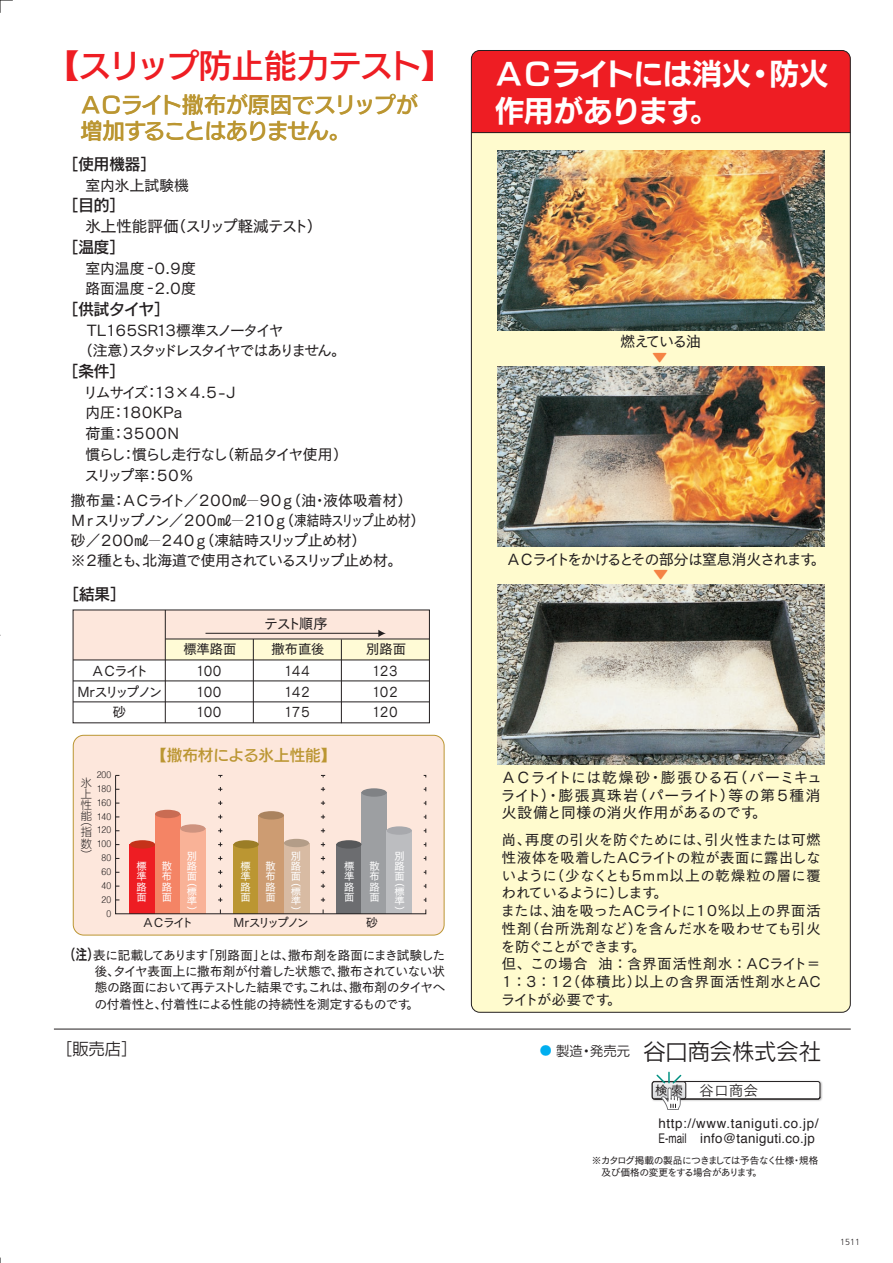
<style>
.page{position:relative;width:893px;height:1263px;background:#fff}
.page>*{position:absolute;margin:0;border:0;box-sizing:border-box;transform-origin:0 0}
.t1{font:32.55px "New Rodin Pro DB";letter-spacing:-.02em;color:#ee1d23}
.t2{font:29.55px/36.9px "New Rodin Pro B";letter-spacing:-.025em;color:#fff}
.t3{font:22.2px "New Rodin Pro M";color:#231f20}
.t4{font:21.9px/26.5px "New Rodin Pro DB";letter-spacing:-.05em;color:#bb9632}
.t5{font:16.2px "New Rodin Pro M";color:#231f20}
.t6{font:15.6px "New Rodin Pro DB";color:#231f20}
.t7{font:15.6px "New Cezanne Pro M";color:#231f20}
.t8{font:15.6px "New Rodin Pro DB";color:#bb9632}
.t9{font:14.85px/20.7px "New Cezanne Pro M";letter-spacing:-.13em;color:#231f20}
.t10{font:14.85px/17.7px "New Cezanne Pro M";letter-spacing:-.08em;color:#231f20;text-align:justify}
.t11{font:14.85px/20.7px "New Cezanne Pro M";letter-spacing:-.14em;color:#231f20}
.t12{font:14.85px/20.7px "New Cezanne Pro M";color:#231f20}
.t13{font:14.85px "Tsuku Go Pro R";color:#231f20}
.t14{font:14.85px "Seurat Pro DB";color:#f58345}
.t15{font:14.25px/17.7px "New Cezanne Pro M";letter-spacing:.02em;color:#231f20}
.t16{font:14.1px "New Cezanne Pro M";letter-spacing:-.12em;color:#231f20}
.t17{font:13.35px/15.6px "Helvetica";letter-spacing:.02em;color:#231f20}
.t18{font:13.35px "New Cezanne Pro M";letter-spacing:-.24em;color:#231f20;scale:.9 1}
.t19{font:13.35px "New Cezanne Pro M";letter-spacing:-.24em;color:#231f20}
.t20{font:13.35px "New Cezanne Pro M";letter-spacing:-.18em;color:#231f20}
.t21{font:12.6px/16.2px "New Cezanne Pro M";letter-spacing:-.04em;color:#231f20;text-align:justify}
.t22{font:11.85px "New Cezanne Pro M";letter-spacing:-.18em;color:#231f20}
.t23{font:11.85px "New Cezanne Pro M";letter-spacing:-.14em;color:#231f20}
.t24{font:11.1px/11.1px "New Rodin Pro L";color:#231f20;text-align:justify}
.t25{font:10.35px/10.4px "New Cezanne Pro M";color:#fff;text-align:justify}
.t26{font:9.6px/11.6px "New Cezanne Pro M";letter-spacing:-.05em;color:#231f20}
.t27{font:300 9.6px/14px "Helvetica";color:#231f20;text-align:right;scale:.9 1}
.t28{font:9.3px/9.3px "New Cezanne Pro M";color:#fff;scale:1.11 1}
.t29{font:8.85px "Humanist 777 BT Light B";color:#231f20}
.s1{font-family:"New Cezanne Pro DB";font-size:14.85px}
.s2{font-family:"Tsuku Go Pro D";font-size:12.6px}
</style>
<div class="page">
<div style="left:471px;top:50px;width:379px;height:962px;background:#fffbce;border-radius:8px"></div>
<div style="left:73px;top:610px;width:356px;height:50px;background:#fde7dc"></div>
<div style="left:165px;top:639px;width:264px;height:21px;background:#fffbd6"></div>
<hr style="left:73px;top:702px;width:356px;height:1px;background:#231f20">
<hr style="left:73px;top:681px;width:356px;height:1px;background:#231f20">
<hr style="left:73px;top:660px;width:356px;height:1px;background:#231f20">
<hr style="left:165px;top:610px;width:1px;height:113px;background:#231f20">
<hr style="left:253px;top:639px;width:1px;height:84px;background:#231f20">
<hr style="left:341px;top:639px;width:1px;height:84px;background:#231f20">
<hr style="left:165px;top:639px;width:264px;height:1px;background:#231f20">
<div style="left:73px;top:735px;width:371px;height:200px;background:#fde7dc;border-radius:10px"></div>
<div style="left:73px;top:735px;width:371px;height:200px;border:1px solid #bb9632;border-radius:10px"></div>
<img style="left:497px;top:366px;width:327px;height:180px">
<img style="left:497px;top:584px;width:327px;height:180px">
<img style="left:497px;top:150px;width:327px;height:180px">
<svg style="left:0;top:0;width:13px;height:13px"></svg>
<hr style="left:54px;top:1029px;width:797px;height:1px;background:#231f20">
<svg style="left:115px;top:775px;width:312px;height:139px"></svg>
<div style="left:471px;top:50px;width:379px;height:83px;background:#ee1d23"></div>
<hr style="left:205px;top:633px;width:175px;height:1px;background:#231f20">
<svg style="left:378px;top:630px;width:8px;height:7px"></svg>
<img style="left:651px;top:1080px;width:172px;height:21px">
<div style="left:652px;top:1081px;width:168px;height:18px;background:#fff;border-radius:2px"></div>
<div style="left:652px;top:1081px;width:168px;height:18px;border:1px solid #231f20;border-radius:2px"></div>
<hr style="left:654px;top:1098px;width:164px;height:1px;background:#231f20">
<svg style="left:652px;top:1072px;width:34px;height:38px"></svg>
<h1 class="t1" style="left:47px;top:38px;width:408px">【スリップ防止能力テスト】</h1>
<h3 class="t4" style="left:80px;top:89px;width:339px">ＡＣライト撒布が原因でスリップが増加することはありません。</h3>
<p class="t6" style="left:63px;top:151px;width:95px">［使用機器］</p>
<p class="t12" style="left:85px;top:173px;width:105px">室内氷上試験機</p>
<p class="t6" style="left:63px;top:192px;width:64px">［目的］</p>
<p class="t7" style="left:85px;top:212px;width:238px">氷上性能評価（スリップ軽減テスト）</p>
<p class="t6" style="left:63px;top:233px;width:64px">［温度］</p>
<p class="t12" style="left:85px;top:256px;width:112px">室内温度－０.９度路面温度－２.０度</p>
<p class="t6" style="left:63px;top:296px;width:108px">［供試タイヤ］</p>
<p class="t11" style="left:78px;top:318px;width:269px;text-indent:9px">TL１６５SR１３標準スノータイヤ<br>（注意）スタッドレスタイヤではありません。</p>
<p class="t6" style="left:63px;top:358px;width:64px">［条件］</p>
<p class="t9" style="left:83px;top:380px;width:266px">リムサイズ：１３×４.５-J<br>内圧：１８０KPa<br>荷重：３５００N<br>慣らし：慣らし走行なし（新品タイヤ使用 ）スリップ率：５０％</p>
<p class="t9" style="left:71px;top:488px;width:356px;line-height:20px">撒布量：ＡＣライト／２００㎖─９０ｇ（油・液体吸着材）<br>Ｍｒスリップノン／２００㎖─２１０ｇ（凍結時スリップ止め材）砂／２００㎖─２４０ｇ（凍結時スリップ止め材）<br>※２種とも、北海道で使用されているスリップ止め材。</p>
<p class="t6" style="left:63px;top:580px;width:64px">［結果］</p>
<p class="t16" style="left:264px;top:611px;width:65px">テスト順序</p>
<p class="t19" style="left:183px;top:638px;width:55px">標準路面</p>
<p class="t19" style="left:271px;top:638px;width:55px">撒布直後</p>
<p class="t19" style="left:366px;top:638px;width:41px">別路面</p>
<p class="t19" style="left:91px;top:659px;width:59px">ＡＣライト</p>
<p class="t18" style="left:195px;top:659px;width:33px">１００</p>
<p class="t18" style="left:283px;top:659px;width:33px">１４４</p>
<p class="t18" style="left:371px;top:659px;width:34px">１２３</p>
<p class="t20" style="left:77px;top:680px;width:86px">Mrスリップノン</p>
<p class="t18" style="left:195px;top:680px;width:33px">１００</p>
<p class="t18" style="left:283px;top:680px;width:33px">１４２</p>
<p class="t18" style="left:371px;top:680px;width:33px">１０２</p>
<p class="t19" style="left:113px;top:700px;width:15px">砂</p>
<p class="t18" style="left:195px;top:700px;width:33px">１００</p>
<p class="t18" style="left:283px;top:700px;width:33px">１７５</p>
<p class="t18" style="left:371px;top:700px;width:33px">１２０</p>
<p class="t27" style="left:97px;top:767px;width:18px">200<br>180<br>160<br>140<br>120<br>100<br>80<br>60<br>40<br>20<br>0</p>
<p class="t24" style="left:81px;top:776px;width:12px">氷上性能</p>
<p class="t24" style="left:81px;top:815px;width:12px">（指数）</p>
<p class="t8" style="left:151px;top:741px;width:186px">【撒布材による氷上性能】</p>
<p class="t25" style="left:137px;top:860px;width:11px">標準路面</p>
<p class="t25" style="left:162px;top:860px;width:11px">散布路面</p>
<p class="t25" style="left:291px;top:849px;width:11px">別路面</p>
<p class="t25" style="left:240px;top:860px;width:11px">標準路面</p>
<p class="t25" style="left:266px;top:860px;width:11px">散布路面</p>
<p class="t25" style="left:394px;top:849px;width:11px">別路面</p>
<p class="t25" style="left:187px;top:849px;width:11px">別路面</p>
<p class="t25" style="left:187px;top:875px;width:11px">（</p>
<p class="t28" style="left:187px;top:886px;width:10px">標準</p>
<p class="t25" style="left:187px;top:904px;width:11px">）</p>
<p class="t25" style="left:344px;top:860px;width:11px">標準路面</p>
<p class="t25" style="left:369px;top:860px;width:11px">散布路面</p>
<p class="t25" style="left:291px;top:875px;width:11px">（</p>
<p class="t28" style="left:291px;top:886px;width:10px">標準</p>
<p class="t25" style="left:291px;top:904px;width:11px">）</p>
<p class="t25" style="left:394px;top:875px;width:11px">（</p>
<p class="t28" style="left:394px;top:886px;width:10px">標準</p>
<p class="t25" style="left:394px;top:904px;width:11px">）</p>
<p class="t23" style="left:142px;top:912px;width:53px">ＡＣライト</p>
<p class="t22" style="left:234px;top:912px;width:77px">Mrスリップノン</p>
<p class="t23" style="left:366px;top:912px;width:13px">砂</p>
<p class="t21" style="left:95px;top:945px;width:352px;text-indent:-31px"><span class="s1">（注）</span>表に記載してあります「別路面」とは、撒布剤を路面にまき試験した後、タイヤ表面上に撒布剤が付着した状態で、撒布されていない状態の路面において再テストした結果です。これは、撒布剤のタイヤへの付着性と、付着性による性能の持続性を測定するものです。</p>
<h2 class="t2" style="left:494px;top:53px;width:336px">ＡＣライトには消火・防火作用があります。</h2>
<p class="t10" style="left:620px;top:331px;width:82px">燃えている油</p>
<p class="t14" style="left:667px;top:368px;width:16px;rotate:-180deg">▲</p>
<p class="t10" style="left:506px;top:548px;width:321px">ＡＣライトをかけるとその部分は窒息消火されます。</p>
<p class="t14" style="left:668px;top:585px;width:16px;rotate:-180deg">▲</p>
<p class="t10" style="left:501px;top:767px;width:322px">ＡＣライトには乾燥砂・膨張ひる石（バーミキュライト）・膨張真珠岩（パーライト）等の第５種消火設備と同様の消火作用があるのです。</p>
<p class="t15" style="left:501px;top:829px;width:321px">尚、再度の引火を防ぐためには、引火性または可燃性液体を吸着したACライトの粒が表面に露出しないように（少なくとも5mm以上の乾燥粒の層に覆われているように）します。<br>または、油を吸ったACライトに10%以上の界面活性剤（台所洗剤など）を含んだ水を吸わせても引火を防ぐことができます。<br>但、この場合 油：含界面活性剤水：ACライト＝<br>1：3：12（体積比）以上の含界面活性剤水とACライトが必要です。</p>
<p class="t5" style="left:56px;top:1035px;width:83px">［販売店］</p>
<h3 class="t3" style="left:540px;top:1033px;width:282px"><sup>●</sup> <sup>製造・発売元</sup> 谷口商会株式会社</h3>
<p class="t13" style="left:655px;top:1078px;width:105px"><span class="s2">検索</span> 谷口商会</p>
<p class="t17" style="left:658px;top:1116px;width:162px">http://www.taniguti.co.jp/<br>E-mail info@taniguti.co.jp</p>
<p class="t26" style="left:602px;top:1154px;width:218px;text-indent:-10px">※カタログ掲載の製品につきましては予告なく仕様・規格及び価格の変更をする場合があります。</p>
<p class="t29" style="left:840px;top:1236px;width:21px">1511</p>
</div>
